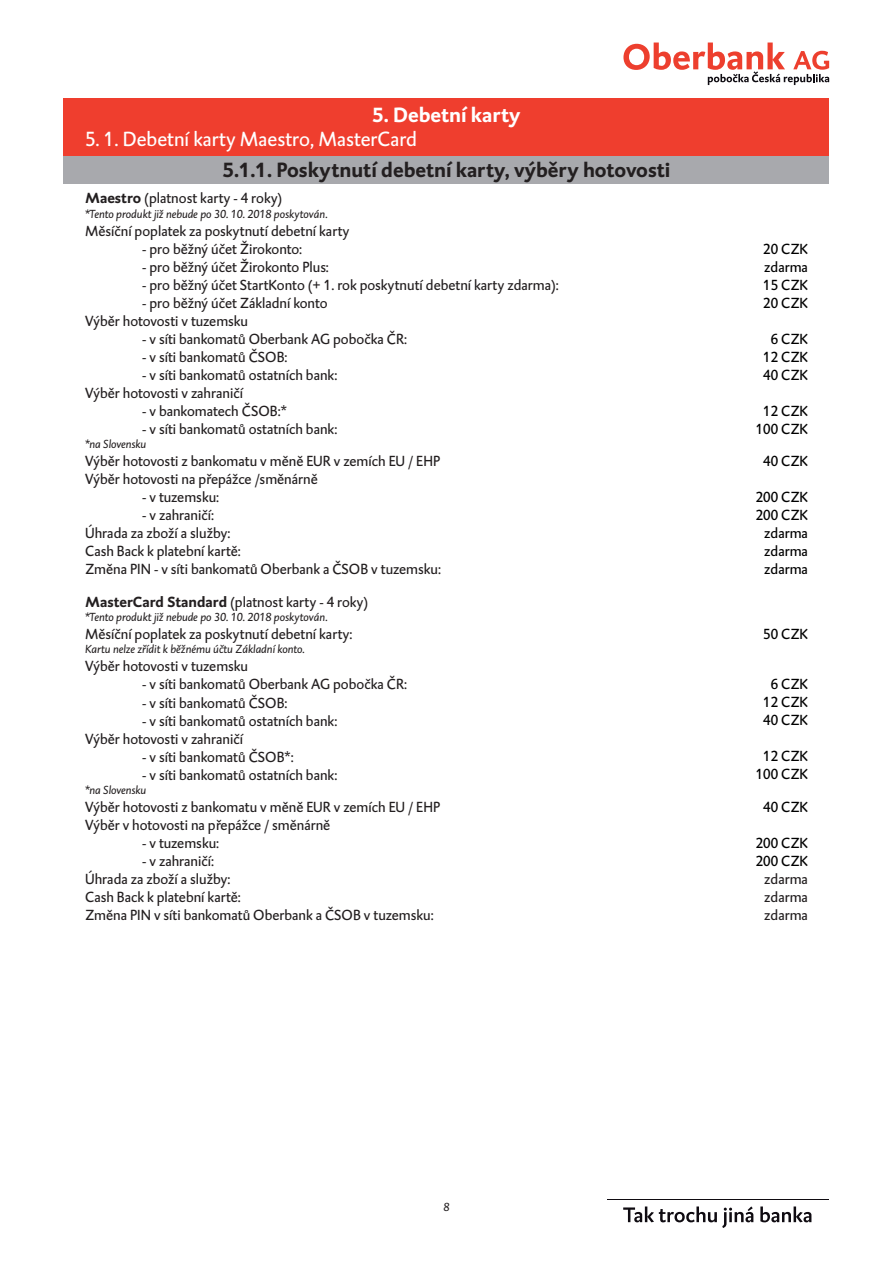
<style>
.page{position:relative;width:893px;height:1263px;background:#fff}
.page>*{position:absolute;margin:0;border:0;box-sizing:border-box;transform-origin:0 0}
.t1{font:700 21px "DTL Caspari T";color:#231f20}
.t2{font:21px "DTL Caspari T";color:#fff}
.t3{font:700 21px "DTL Caspari T";color:#fff}
.t4{font:15px/18px "DTL Caspari T";color:#231f20}
.t5{font:15px/18px "DTL Caspari T";color:#000;text-align:center}
.t6{font:italic 12px "DTL Caspari T";color:#231f20}
.s1{font-weight:700}
</style>
<div class="page">
<hr style="left:607px;top:1199px;width:222px;height:1px;background:#0f0b11">
<svg style="left:623px;top:1206px;width:188px;height:22px"></svg>
<div style="left:64px;top:155px;width:765px;height:29px;background:#a8a9ad"></div>
<div style="left:64px;top:98px;width:765px;height:57px;background:#ef3e2e"></div>
<svg style="left:623px;top:43px;width:206px;height:42px"></svg>
<h1 class="t3" style="left:372px;top:100px;width:150px">5. Debetní karty</h1>
<h1 class="t2" style="left:85px;top:126px;width:333px">5. 1. Debetní karty Maestro, MasterCard</h1>
<h1 class="t1" style="left:222px;top:156px;width:450px">5.1.1. Poskytnutí debetní karty, výběry hotovosti</h1>
<p class="t4" style="left:85px;top:189px;width:199px"><span class="s1">Maestro</span> (platnost karty - 4 roky)</p>
<p class="t6" style="left:85px;top:207px;width:244px">*Tento produkt již nebude po 30. 10. 2018 poskytován.</p>
<p class="t4" style="left:85px;top:222px;width:266px">Měsíční poplatek za poskytnutí debetní karty</p>
<p class="t4" style="left:142px;top:240px;width:162px">- pro běžný účet Žirokonto:</p>
<p class="t4" style="left:142px;top:258px;width:188px">- pro běžný účet Žirokonto Plus:</p>
<p class="t4" style="left:142px;top:276px;width:418px">- pro běžný účet StartKonto (+ 1. rok poskytnutí debetní karty zdarma):</p>
<p class="t4" style="left:85px;top:294px;width:244px;text-indent:57px">- pro běžný účet Základní konto<br>Výběr hotovosti v tuzemsku</p>
<p class="t4" style="left:142px;top:330px;width:266px">- v síti bankomatů Oberbank AG pobočka ČR:</p>
<p class="t4" style="left:142px;top:348px;width:147px">- v síti bankomatů ČSOB:</p>
<p class="t4" style="left:85px;top:366px;width:254px;text-indent:57px">- v síti bankomatů ostatních bank:<br>Výběr hotovosti v zahraničí</p>
<p class="t4" style="left:142px;top:402px;width:146px">- v bankomatech ČSOB:*</p>
<p class="t4" style="left:142px;top:420px;width:197px">- v síti bankomatů ostatních bank:</p>
<p class="t6" style="left:85px;top:437px;width:63px">*na Slovensku</p>
<p class="t4" style="left:85px;top:452px;width:357px">Výběr hotovosti z bankomatu v měně EUR v zemích EU / EHP<br>Výběr hotovosti na přepážce /směnárně</p>
<p class="t4" style="left:142px;top:488px;width:79px">- v tuzemsku:</p>
<p class="t4" style="left:85px;top:506px;width:357px;text-indent:57px">- v zahraničí:<br>Úhrada za zboží a služby:<br>Cash Back k platební kartě:<br>Změna PIN - v síti bankomatů Oberbank a ČSOB v tuzemsku:</p>
<p class="t4" style="left:85px;top:593px;width:285px"><span class="s1">MasterCard Standard</span> (platnost karty - 4 roky)</p>
<p class="t6" style="left:85px;top:610px;width:244px">*Tento produkt již nebude po 30. 10. 2018 poskytován.</p>
<p class="t4" style="left:85px;top:625px;width:269px">Měsíční poplatek za poskytnutí debetní karty:</p>
<p class="t6" style="left:85px;top:642px;width:221px">Kartu nelze zřídit k běžnému účtu Základní konto.</p>
<p class="t4" style="left:85px;top:657px;width:165px">Výběr hotovosti v tuzemsku</p>
<p class="t4" style="left:142px;top:675px;width:266px">- v síti bankomatů Oberbank AG pobočka ČR:</p>
<p class="t4" style="left:142px;top:693px;width:147px">- v síti bankomatů ČSOB:</p>
<p class="t4" style="left:85px;top:711px;width:254px;text-indent:57px">- v síti bankomatů ostatních bank:<br>Výběr hotovosti v zahraničí</p>
<p class="t4" style="left:142px;top:747px;width:153px">- v síti bankomatů ČSOB*:</p>
<p class="t4" style="left:142px;top:765px;width:197px">- v síti bankomatů ostatních bank:</p>
<p class="t6" style="left:85px;top:783px;width:63px">*na Slovensku</p>
<p class="t4" style="left:85px;top:798px;width:357px">Výběr hotovosti z bankomatu v měně EUR v zemích EU / EHP<br>Výběr v hotovosti na přepážce / směnárně</p>
<p class="t4" style="left:142px;top:834px;width:79px">- v tuzemsku:</p>
<p class="t4" style="left:85px;top:852px;width:350px;text-indent:57px">- v zahraničí:<br>Úhrada za zboží a služby:<br>Cash Back k platební kartě:<br>Změna PIN v síti bankomatů Oberbank a ČSOB v tuzemsku:</p>
<p class="t5" style="left:763px;top:240px;width:46px;text-align:justify">20 CZK zdarma 15 CZK 20 CZK</p>
<p class="t5" style="left:763px;top:330px;width:46px">6 CZK<br>12 CZK<br>40 CZK</p>
<p class="t5" style="left:756px;top:402px;width:54px">12 CZK<br>100 CZK</p>
<p class="t5" style="left:763px;top:452px;width:46px">40 CZK</p>
<p class="t5" style="left:756px;top:488px;width:54px">200 CZK<br>200 CZK zdarma zdarma zdarma</p>
<p class="t5" style="left:763px;top:625px;width:46px">50 CZK</p>
<p class="t5" style="left:763px;top:675px;width:46px">6 CZK<br>12 CZK<br>40 CZK</p>
<p class="t5" style="left:756px;top:747px;width:54px">12 CZK<br>100 CZK</p>
<p class="t5" style="left:763px;top:798px;width:46px">40 CZK</p>
<p class="t5" style="left:756px;top:834px;width:54px;text-align:left">200 CZK<br>200 CZK</p>
<p class="t4" style="left:764px;top:870px;width:45px;text-align:justify">zdarma zdarma zdarma</p>
<p class="t6" style="left:443px;top:1200px;width:7px">8</p>
</div>
